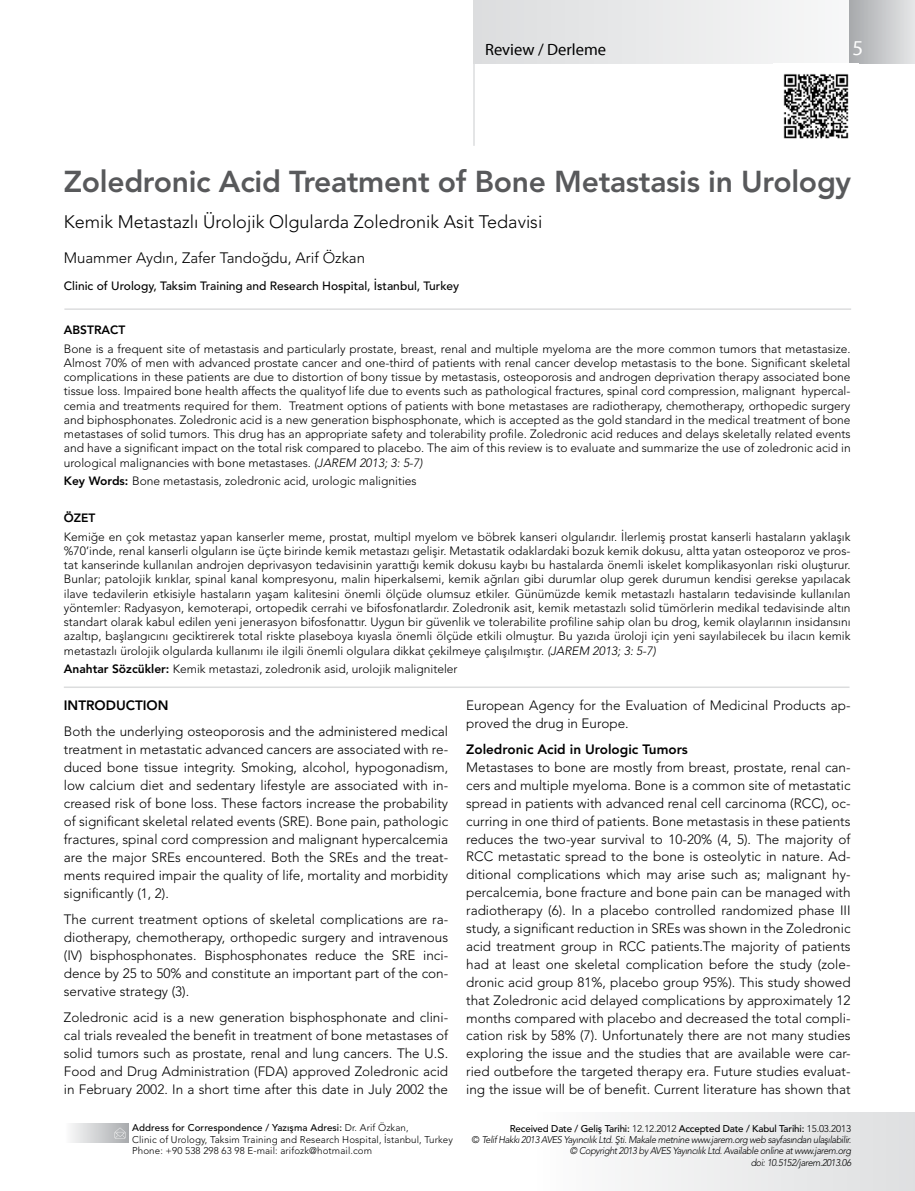
<style>
.page{position:relative;width:915px;height:1191px;background:#fff}
.page>*{position:absolute;margin:0;border:0;box-sizing:border-box;transform-origin:0 0}
.t1{font:800 30px "Avenir LT Std";letter-spacing:-.01em;color:#58595b}
.t2{font:21px "Myriad";color:#fff}
.t3{font:300 18px "Avenir LT Std";color:#000}
.t4{font:16.5px "Myriad";color:#000}
.t5{font:300 15px "Avenir LT Std";color:#000}
.t6{font:300 13.5px/17.9px "Avenir LT Std";color:#000;text-align:justify}
.t7{font:800 13.5px "Avenir LT Std";color:#000}
.t8{font:300 12px/14.2px "Avenir LT Std";color:#000;text-align:justify}
.t9{font:500 12px "Avenir LT Std";color:#000}
.t10{font:800 12px "Avenir LT Std";color:#000}
.t11{font:italic 300 9.75px/11.4px "Avenir LT Std";letter-spacing:-.04em;color:#000;text-align:right;scale:.95 1}
.t12{font:300 9.75px/11.4px "Avenir LT Std";letter-spacing:.01em;color:#000}
.s1{font-style:italic}
.s2{font-weight:800}
.s3{font-weight:500}
.s4{font-weight:500;font-style:normal}
.s5{font-style:normal}
</style>
<div class="page">
<div style="left:531px;top:1112px;width:383px;height:79px;background:linear-gradient(to right,#fdfdfd,#dedfe0)"></div>
<div style="left:64px;top:1123px;width:65px;height:19px;background:linear-gradient(to right,#fdfdfe,#a8abad)"></div>
<svg style="left:114px;top:1127px;width:12px;height:12px"></svg>
<hr style="left:64px;top:308px;width:786px;height:2px;background:#dcddde">
<hr style="left:64px;top:686px;width:785px;height:2px;background:#dcddde">
<div style="left:473px;top:0;width:439px;height:64px;background:linear-gradient(to bottom,#eaeaeb,#eaeaeb)"></div>
<div style="left:849px;top:0;width:65px;height:64px;background:linear-gradient(to right,#a7a9ac,#e5e6e7)"></div>
<hr style="left:473px;top:44px;width:1px;height:102px;background:#dcddde">
<img style="left:783px;top:73px;width:66px;height:66px">
<h3 class="t4" style="left:485px;top:40px;width:122px">Review / Derleme</h3>
<h2 class="t2" style="left:852px;top:35px;width:12px">5</h2>
<h1 class="t1" style="left:64px;top:164px;width:788px">Zoledronic Acid Treatment of Bone Metastasis in Urology</h1>
<h3 class="t3" style="left:64px;top:211px;width:480px">Kemik Metastazlı Ürolojik Olgularda Zoledronik Asit Tedavisi</h3>
<p class="t5" style="left:64px;top:249px;width:302px">Muammer Aydın, Zafer Tandoğdu, Arif Özkan</p>
<p class="t9" style="left:64px;top:278px;width:397px">Clinic of Urology, Taksim Training and Research Hospital, İstanbul, Turkey</p>
<p class="t10" style="left:64px;top:323px;width:63px">ABSTRACT</p>
<p class="t8" style="left:64px;top:341px;width:788px">Bone is a frequent site of metastasis and particularly prostate, breast, renal and multiple myeloma are the more common tumors that metastasize.<br>Almost 70% of men with advanced prostate cancer and one-third of patients with renal cancer develop metastasis to the bone. Significant skeletal complications in these patients are due to distortion of bony tissue by metastasis, osteoporosis and androgen deprivation therapy associated bone tissue loss. Impaired bone health affects the qualityof life due to events such as pathological fractures, spinal cord compression, malignant hypercal&shy;cemia and treatments required for them. Treatment options of patients with bone metastases are radiotherapy, chemotherapy, orthopedic surgery and biphosphonates. Zoledronic acid is a new generation bisphosphonate, which is accepted as the gold standard in the medical treatment of bone metastases of solid tumors. This drug has an appropriate safety and tolerability profile. Zoledronic acid reduces and delays skeletally related events and have a significant impact on the total risk compared to placebo. The aim of this review is to evaluate and summarize the use of zoledronic acid in urological malignancies with bone metastases. <span class="s1">(JAREM 2013; 3: 5-7)</span></p>
<p class="t8" style="left:64px;top:474px;width:354px"><span class="s2">Key Words:</span> Bone metastasis, zoledronic acid, urologic malignities</p>
<p class="t10" style="left:64px;top:511px;width:33px">ÖZET</p>
<p class="t8" style="left:64px;top:529px;width:788px">Kemiğe en çok metastaz yapan kanserler meme, prostat, multipl myelom ve böbrek kanseri olgularıdır. İlerlemiş prostat kanserli hastaların yaklaşık %70’inde, renal kanserli olguların ise üçte birinde kemik metastazı gelişir. Metastatik odaklardaki bozuk kemik dokusu, altta yatan osteoporoz ve pros&shy;tat kanserinde kullanılan androjen deprivasyon tedavisinin yarattığı kemik dokusu kaybı bu hastalarda önemli iskelet komplikasyonları riski oluşturur.<br>Bunlar; patolojik kırıklar, spinal kanal kompresyonu, malin hiperkalsemi, kemik ağrıları gibi durumlar olup gerek durumun kendisi gerekse yapılacak ilave tedavilerin etkisiyle hastaların yaşam kalitesini önemli ölçüde olumsuz etkiler. Günümüzde kemik metastazlı hastaların tedavisinde kullanılan yöntemler: Radyasyon, kemoterapi, ortopedik cerrahi ve bifosfonatlardır. Zoledronik asit, kemik metastazlı solid tümörlerin medikal tedavisinde altın standart olarak kabul edilen yeni jenerasyon bifosfonattır. Uygun bir güvenlik ve tolerabilite profiline sahip olan bu drog, kemik olaylarının insidansını azaltıp, başlangıcını geciktirerek total riskte plaseboya kıyasla önemli ölçüde etkili olmuştur. Bu yazıda üroloji için yeni sayılabilecek bu ilacın kemik metastazlı ürolojik olgularda kullanımı ile ilgili önemli olgulara dikkat çekilmeye çalışılmıştır. <span class="s1">(JAREM 2013; 3: 5-7)</span></p>
<p class="t8" style="left:64px;top:662px;width:395px"><span class="s2">Anahtar Sözcükler:</span> Kemik metastazi, zoledronik asid, urolojik maligniteler</p>
<p class="t7" style="left:64px;top:697px;width:106px">INTRODUCTION</p>
<p class="t6" style="left:64px;top:722px;width:386px">Both the underlying osteoporosis and the administered medical treatment in metastatic advanced cancers are associated with re&shy;duced bone tissue integrity. Smoking, alcohol, hypogonadism, low calcium diet and sedentary lifestyle are associated with in&shy;creased risk of bone loss. These factors increase the probability of significant skeletal related events (SRE). Bone pain, pathologic fractures, spinal cord compression and malignant hypercalcemia are the major SREs encountered. Both the SREs and the treat&shy;ments required impair the quality of life, mortality and morbidity significantly (1, 2).</p>
<p class="t6" style="left:64px;top:910px;width:386px">The current treatment options of skeletal complications are ra&shy;diotherapy, chemotherapy, orthopedic surgery and intravenous (IV) bisphosphonates. Bisphosphonates reduce the SRE inci&shy;dence by 25 to 50% and constitute an important part of the con&shy;servative strategy (3).</p>
<p class="t6" style="left:64px;top:1008px;width:386px">Zoledronic acid is a new generation bisphosphonate and clini&shy;cal trials revealed the benefit in treatment of bone metastases of solid tumors such as prostate, renal and lung cancers. The U.S.<br>Food and Drug Administration (FDA) approved Zoledronic acid in February 2002. In a short time after this date in July 2002 the</p>
<p class="t6" style="left:466px;top:696px;width:385px">European Agency for the Evaluation of Medicinal Products ap&shy;proved the drug in Europe.</p>
<p class="t7" style="left:466px;top:741px;width:223px">Zoledronic Acid in Urologic Tumors</p>
<p class="t6" style="left:466px;top:758px;width:386px">Metastases to bone are mostly from breast, prostate, renal can&shy;cers and multiple myeloma. Bone is a common site of metastatic spread in patients with advanced renal cell carcinoma (RCC), oc&shy;curring in one third of patients. Bone metastasis in these patients reduces the two-year survival to 10-20% (4, 5). The majority of RCC metastatic spread to the bone is osteolytic in nature. Ad&shy;ditional complications which may arise such as; malignant hy&shy;percalcemia, bone fracture and bone pain can be managed with radiotherapy (6). In a placebo controlled randomized phase III study, a significant reduction in SREs was shown in the Zoledronic acid treatment group in RCC patients.The majority of patients had at least one skeletal complication before the study (zole&shy;dronic acid group 81%, placebo group 95%). This study showed that Zoledronic acid delayed complications by approximately 12 months compared with placebo and decreased the total compli&shy;cation risk by 58% (7). Unfortunately there are not many studies exploring the issue and the studies that are available were car&shy;ried outbefore the targeted therapy era. Future studies evaluat&shy;ing the issue will be of benefit. Current literature has shown that</p>
<p class="t12" style="left:132px;top:1122px;width:322px"><span class="s3">Address for Correspondence / Yazışma Adresi:</span> Dr. Arif Özkan,<br>Clinic of Urology, Taksim Training and Research Hospital, İstanbul, Turkey<br>Phone: +90 538 298 63 98 E-mail: arifozk@hotmail.com</p>
<p class="t11" style="left:472px;top:1122px;width:400px"><span class="s4">Received Date / Geliş Tarihi:</span> <span class="s5">12.12.2012</span> <span class="s4">Accepted Date / Kabul Tarihi:</span> <span class="s5">15.03.2013<br>©</span> Telif Hakkı 2013 AVES Yayıncılık Ltd. Şti. Makale metnine www.jarem.org web sayfasından ulaşılabilir. © Copyright 2013 by AVES Yayıncılık Ltd. Available online at www.jarem.org<br>doi: 10.5152/jarem.2013.06</p>
</div>
